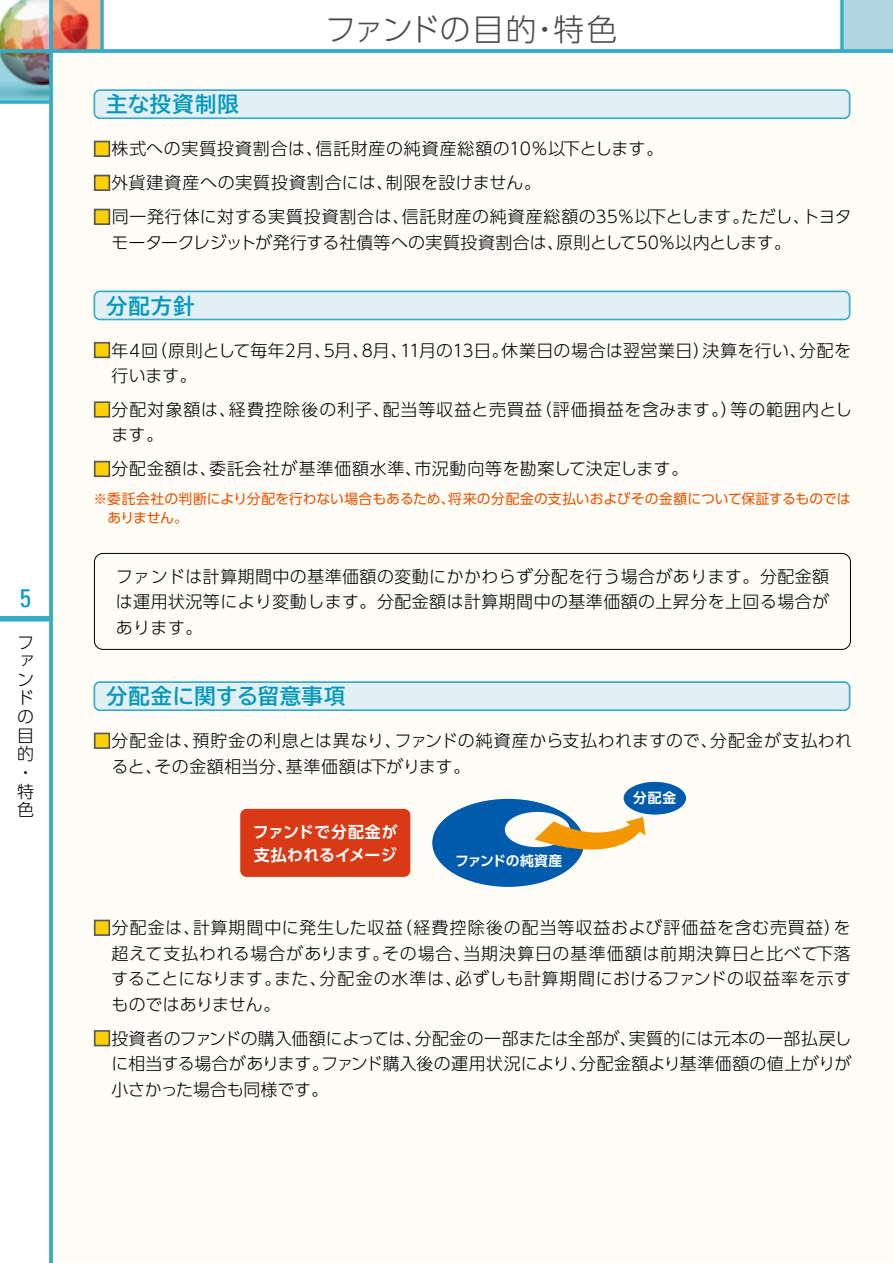
<style>
.page{position:relative;width:893px;height:1263px;background:#fff}
.page>*{position:absolute;margin:0;border:0;box-sizing:border-box;transform-origin:0 0}
.t1{font:300 30.75px "UD Shin Go Pro";letter-spacing:.005em;color:#4c4948}
.t2{font:condensed 25.5px "Univers";color:#0099bd}
.t3{font:700 21.3px "TBUD Go Std";letter-spacing:.04em;color:#0099bd}
.t4{font:300 16.95px/25.5px "UD Shin Go Pro";letter-spacing:.025em;color:#000}
.t5{font:300 16.95px/25.5px "UD Shin Go Pro";letter-spacing:.055em;color:#000}
.t6{font:300 16.95px "UD Shin Go Pro";letter-spacing:.045em;color:#000}
.t7{font:700 15.9px/23.4px "UD Shin Go Pro De";letter-spacing:.02em;color:#fff}
.t8{font:13.8px/19.2px "UD Shin Go Pro";color:#ea5504}
.t9{font:700 13.8px "UD Shin Go Pro De";letter-spacing:-.025em;color:#fff}
.t10{font:700 13.8px "UD Shin Go Pro De";letter-spacing:.03em;color:#fff}
.s1{color:#fdd000}
</style>
<div class="page">
<img style="left:0;top:0;width:49px;height:49px">
<div style="left:51px;top:51px;width:842px;height:1212px;background:#fdfcf5"></div>
<svg style="left:0;top:53px;width:49px;height:47px;background:#72949c"></svg>
<div style="left:842px;top:0;width:51px;height:51px;background:#afd6e2"></div>
<svg style="left:53px;top:0;width:47px;height:49px;background:#e98063"></svg>
<hr style="left:892px;top:0;width:1px;height:51px;background:#57abc9">
<svg style="left:840px;top:0;width:4px;height:49px"></svg>
<div style="left:0;top:616px;width:51px;height:5px;background:#34acc6"></div>
<svg style="left:49px;top:0;width:4px;height:1263px;background:#3fb0c8"></svg>
<svg style="left:0;top:49px;width:893px;height:4px;background:#3fafc8"></svg>
<svg style="left:0;top:100px;width:51px;height:4px"></svg>
<svg style="left:100px;top:0;width:4px;height:51px"></svg>
<svg style="left:94px;top:89px;width:756px;height:30px;background:#cee7ef"></svg>
<div style="left:94px;top:141px;width:16px;height:16px;border:2px solid #595757"></div>
<div style="left:94px;top:175px;width:16px;height:16px;border:2px solid #595757"></div>
<div style="left:94px;top:209px;width:16px;height:16px;border:2px solid #595757"></div>
<div style="left:94px;top:733px;width:16px;height:16px;border:2px solid #595757"></div>
<div style="left:94px;top:920px;width:16px;height:16px;border:2px solid #595757"></div>
<div style="left:94px;top:1030px;width:16px;height:16px;border:2px solid #595757"></div>
<div style="left:623px;top:781px;width:64px;height:34px;background:#005bac;border-radius:50%"></div>
<div style="left:622px;top:780px;width:65px;height:36px;border:1px solid #fff;border-radius:50%"></div>
<div style="left:240px;top:809px;width:170px;height:68px;background:#da3915;border-radius:6px"></div>
<svg style="left:432px;top:797px;width:213px;height:90px"></svg>
<svg style="left:94px;top:681px;width:756px;height:30px;background:#cee7ef"></svg>
<div style="left:94px;top:342px;width:16px;height:16px;border:2px solid #595757"></div>
<div style="left:94px;top:401px;width:16px;height:17px;border:2px solid #595757"></div>
<div style="left:94px;top:461px;width:16px;height:16px;border:2px solid #595757"></div>
<svg style="left:94px;top:291px;width:756px;height:29px;background:#d2e8f0"></svg>
<div style="left:94px;top:553px;width:757px;height:97px;border:1px solid #000;border-radius:9px"></div>
<h2 class="t2" style="left:20px;top:582px;width:13px">5</h2>
<p class="t4" style="left:17px;top:632px;width:18px;line-height:18.6px">ファンドの目的・特色</p>
<h1 class="t1" style="left:325px;top:4px;width:294px">ファンドの目的・特色</h1>
<p class="t3" style="left:106px;top:87px;width:134px">主な投資制限</p>
<p class="t4" style="left:94px;top:135px;width:571px"><span class="s1">■</span>株式への実質投資割合は、信託財産の純資産総額の10％以下とします。</p>
<p class="t4" style="left:94px;top:169px;width:449px"><span class="s1">■</span>外貨建資産への実質投資割合には、制限を設けません。</p>
<p class="t4" style="left:112px;top:203px;width:742px;text-indent:-18px"><span class="s1">■</span>同一発行体に対する実質投資割合は、信託財産の純資産総額の35％以下とします。ただし、トヨタモータークレジットが発行する社債等への実質投資割合は、原則として50％以内とします。</p>
<p class="t3" style="left:106px;top:288px;width:90px">分配方針</p>
<p class="t4" style="left:112px;top:337px;width:741px;text-indent:-18px"><span class="s1">■</span>年4回（原則として毎年2月、5月、8月、11月の13日。休業日の場合は翌営業日）決算を行い、分配を行います。</p>
<p class="t5" style="left:112px;top:396px;width:742px;text-indent:-18px"><span class="s1">■</span>分配対象額は、経費控除後の利子、配当等収益と売買益（評価損益を含みます。）等の範囲内とします。</p>
<p class="t6" style="left:94px;top:455px;width:596px"><span class="s1">■</span>分配金額は、委託会社が基準価額水準、市況動向等を勘案して決定します。</p>
<p class="t8" style="left:107px;top:489px;width:745px;text-indent:-14px">※委託会社の判断により分配を行わない場合もあるため、将来の分配金の支払いおよびその金額について保証するものではありません。</p>
<p class="t4" style="left:116px;top:563px;width:715px;text-align:justify">ファンドは計算期間中の基準価額の変動にかかわらず分配を行う場合があります。分配金額は運用状況等により変動します。分配金額は計算期間中の基準価額の上昇分を上回る場合があります。</p>
<p class="t3" style="left:106px;top:679px;width:241px">分配金に関する留意事項</p>
<p class="t4" style="left:112px;top:727px;width:742px;text-indent:-18px"><span class="s1">■</span>分配金は、預貯金の利息とは異なり、ファンドの純資産から支払われますので、分配金が支払われると、その金額相当分、基準価額は下がります。</p>
<p class="t7" style="left:253px;top:820px;width:146px">ファンドで分配金が支払われるイメージ</p>
<p class="t9" style="left:455px;top:850px;width:109px">ファンドの純資産</p>
<p class="t10" style="left:633px;top:786px;width:45px">分配金</p>
<p class="t4" style="left:112px;top:914px;width:741px;text-align:justify;text-indent:-18px"><span class="s1">■</span>分配金は、計算期間中に発生した収益（経費控除後の配当等収益および評価益を含む売買益）を超えて支払われる場合があります。その場合、当期決算日の基準価額は前期決算日と比べて下落することになります。また、分配金の水準は、必ずしも計算期間におけるファンドの収益率を示すものではありません。</p>
<p class="t4" style="left:112px;top:1025px;width:741px;text-align:justify;text-indent:-18px"><span class="s1">■</span>投資者のファンドの購入価額によっては、分配金の一部または全部が、実質的には元本の一部払戻しに相当する場合があります。ファンド購入後の運用状況により、分配金額より基準価額の値上がりが小さかった場合も同様です。</p>
</div>
